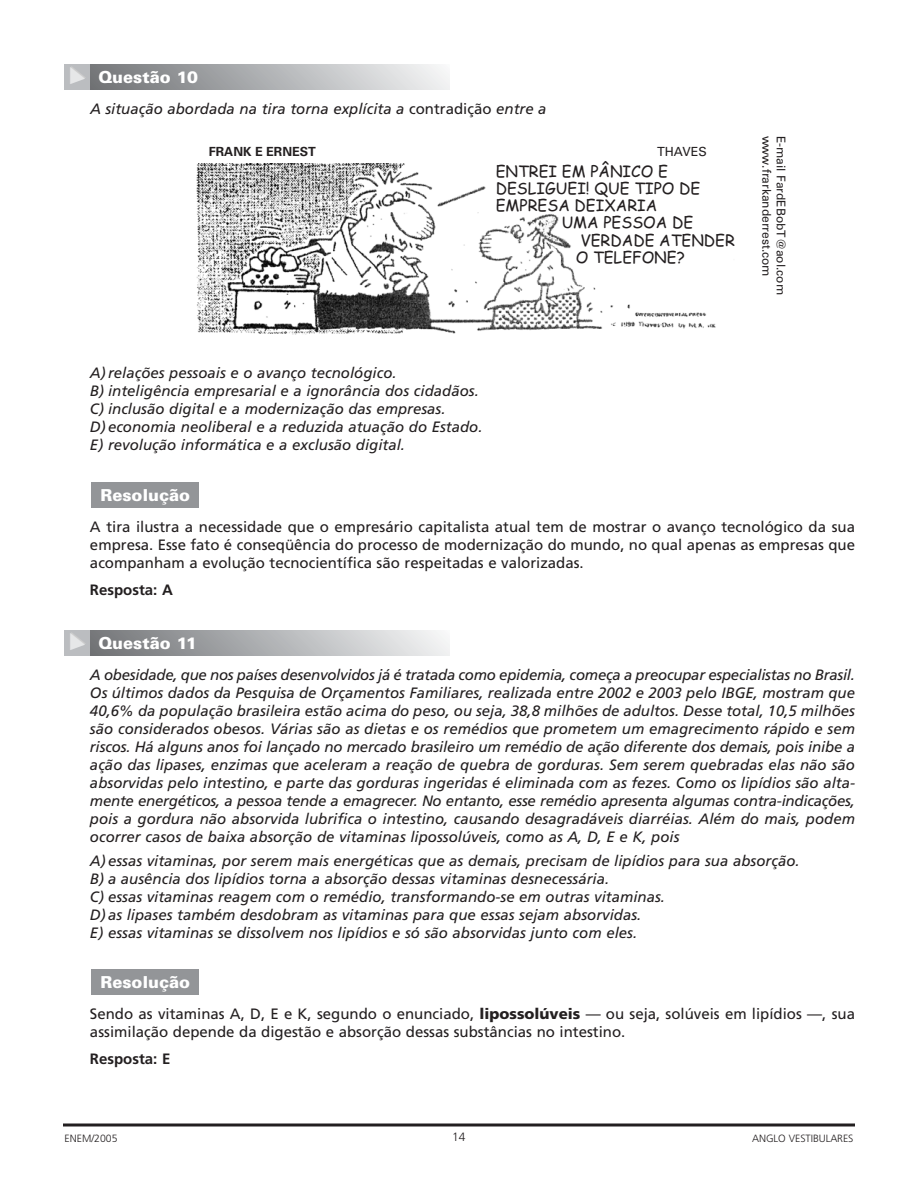
<style>
.page{position:relative;width:918px;height:1188px;background:#fff}
.page>*{position:absolute;margin:0;border:0;box-sizing:border-box;transform-origin:0 0}
.t1{font:900 16.5px "Univers";color:#fff}
.t2{font:15.75px "Comic Sans MS";color:#231f20}
.t3{font:italic 15px/18px "Frutiger";color:#231f20}
.t4{font:15px/18px "Frutiger";color:#231f20;text-align:justify}
.t5{font:700 15px "Frutiger";color:#231f20}
.t6{font:700 12.6px "Univers";color:#231f20}
.t7{font:12.6px "Univers";color:#231f20}
.t8{font:12px "Univers";color:#231f20}
.t9{font:300 12px "Frutiger";color:#231f20}
.t10{font:300 10.5px "Frutiger";letter-spacing:-.005em;color:#231f20}
.s1{font-style:normal}
.s2{font-weight:900}
</style>
<div class="page">
<div style="left:92px;top:970px;width:108px;height:25px;background:#939598"></div>
<div style="left:89px;top:630px;width:360px;height:26px;background:linear-gradient(to right,#707276,#f2f3f4)"></div>
<div style="left:64px;top:630px;width:26px;height:26px;background:#bbbdc0"></div>
<div style="left:92px;top:482px;width:108px;height:26px;background:#939598"></div>
<img style="left:196px;top:164px;width:520px;height:171px">
<div style="left:89px;top:64px;width:360px;height:26px;background:linear-gradient(to right,#707376,#f2f4f5)"></div>
<div style="left:64px;top:64px;width:26px;height:26px;background:#bbbdc0"></div>
<hr style="left:63px;top:1124px;width:792px;height:2px;background:#231f20">
<p class="t1" style="left:98px;top:71px;width:101px">Questão 10</p>
<p class="t3" style="left:90px;top:101px;width:458px">A situação abordada na tira torna explícita a <span class="s1">contradição</span> entre a</p>
<p class="t6" style="left:209px;top:147px;width:108px">FRANK E ERNEST</p>
<p class="t7" style="left:657px;top:147px;width:51px">THAVES</p>
<p class="t2" style="left:496px;top:164px;width:174px">ENTREI EM PÂNICO E</p>
<p class="t2" style="left:496px;top:182px;width:206px">DESLIGUEI! QUE TIPO DE</p>
<p class="t2" style="left:496px;top:199px;width:163px">EMPRESA DEIXARIA</p>
<p class="t2" style="left:562px;top:216px;width:133px">UMA PESSOA DE</p>
<p class="t2" style="left:581px;top:234px;width:156px">VERDADE ATENDER</p>
<p class="t2" style="left:576px;top:251px;width:111px">O TELEFONE?</p>
<p class="t8" style="left:771px;top:135px;width:143px;rotate:90deg">www.frarkanderrest.com</p>
<p class="t8" style="left:786px;top:135px;width:161px;rotate:90deg">E-mail FardEBobT@aol.com</p>
<p class="t3" style="left:90px;top:365px;width:394px">A) relações pessoais e o avanço tecnológico.<br>B) inteligência empresarial e a ignorância dos cidadãos.<br>C) inclusão digital e a modernização das empresas.<br>D) economia neoliberal e a reduzida atuação do Estado.<br>E) revolução informática e a exclusão digital.</p>
<p class="t1" style="left:100px;top:489px;width:91px">Resolução</p>
<p class="t4" style="left:90px;top:519px;width:767px">A tira ilustra a necessidade que o empresário capitalista atual tem de mostrar o avanço tecnológico da sua empresa. Esse fato é conseqüência do processo de modernização do mundo, no qual apenas as empresas que acompanham a evolução tecnocientífica são respeitadas e valorizadas.</p>
<p class="t5" style="left:90px;top:584px;width:84px">Resposta: A</p>
<p class="t1" style="left:98px;top:637px;width:100px">Questão 11</p>
<p class="t3" style="left:90px;top:666px;width:767px;text-align:justify">A obesidade, que nos países desenvolvidos já é tratada como epidemia, começa a preocupar especialistas no Brasil.<br>Os últimos dados da Pesquisa de Orçamentos Familiares, realizada entre 2002 e 2003 pelo IBGE, mostram que 40,6% da população brasileira estão acima do peso, ou seja, 38,8 milhões de adultos. Desse total, 10,5 milhões são considerados obesos. Várias são as dietas e os remédios que prometem um emagrecimento rápido e sem riscos. Há alguns anos foi lançado no mercado brasileiro um remédio de ação diferente dos demais, pois inibe a ação das lipases, enzimas que aceleram a reação de quebra de gorduras. Sem serem quebradas elas não são absorvidas pelo intestino, e parte das gorduras ingeridas é eliminada com as fezes. Como os lipídios são alta&shy;mente energéticos, a pessoa tende a emagrecer. No entanto, esse remédio apresenta algumas contra-indicações, pois a gordura não absorvida lubrifica o intestino, causando desagradáveis diarréias. Além do mais, podem ocorrer casos de baixa absorção de vitaminas lipossolúveis, como as A, D, E e K, pois</p>
<p class="t3" style="left:90px;top:852px;width:711px">A) essas vitaminas, por serem mais energéticas que as demais, precisam de lipídios para sua absorção.<br>B) a ausência dos lipídios torna a absorção dessas vitaminas desnecessária.<br>C) essas vitaminas reagem com o remédio, transformando-se em outras vitaminas.<br>D) as lipases também desdobram as vitaminas para que essas sejam absorvidas.<br>E) essas vitaminas se dissolvem nos lipídios e só são absorvidas junto com eles.</p>
<p class="t1" style="left:100px;top:976px;width:91px">Resolução</p>
<p class="t4" style="left:90px;top:1006px;width:767px">Sendo as vitaminas A, D, E e K, segundo o enunciado, <span class="s2">lipossolúveis</span> — ou seja, solúveis em lipídios —, sua assimilação depende da digestão e absorção dessas substâncias no intestino.</p>
<p class="t5" style="left:90px;top:1053px;width:82px">Resposta: E</p>
<p class="t10" style="left:64px;top:1134px;width:55px">ENEM/2005</p>
<p class="t9" style="left:452px;top:1132px;width:15px">14</p>
<p class="t10" style="left:752px;top:1134px;width:103px">ANGLO VESTIBULARES</p>
</div>
